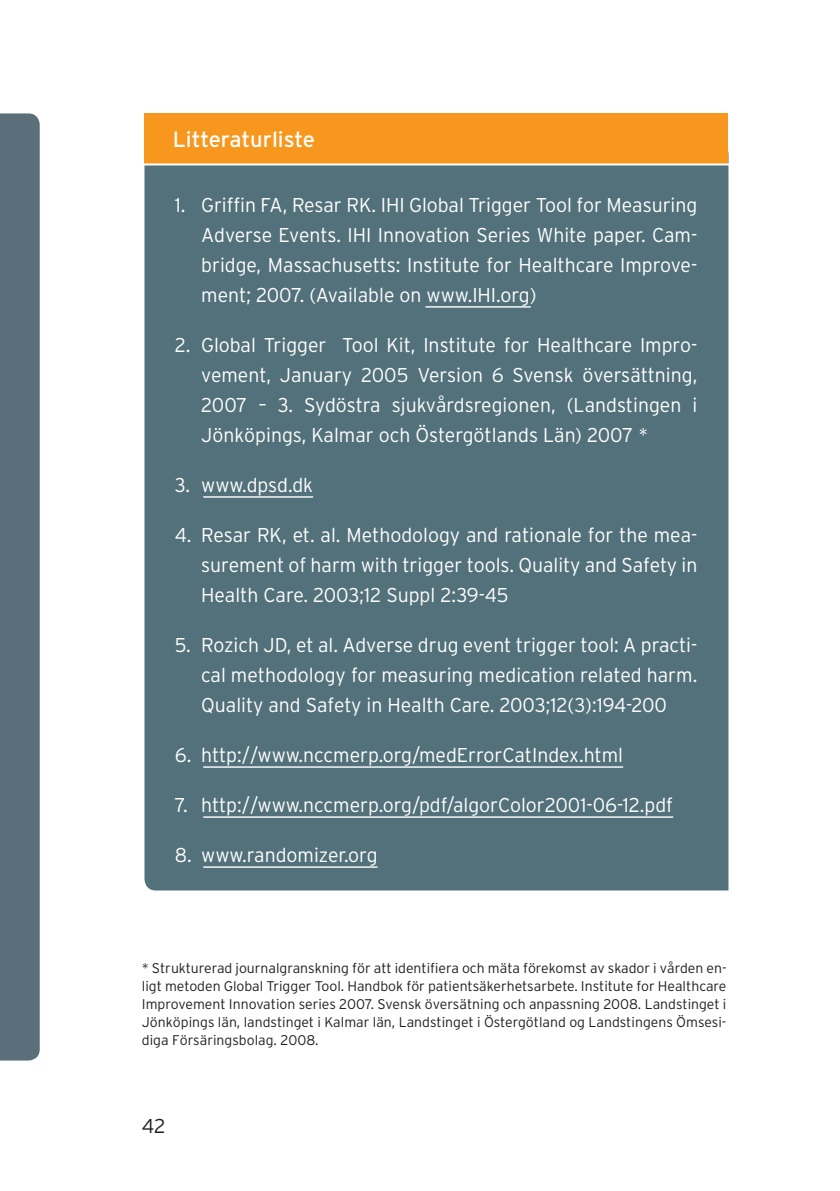
<style>
.page{position:relative;width:840px;height:1191px;background:#fff}
.page>*{position:absolute;margin:0;border:0;box-sizing:border-box;transform-origin:0 0}
.t1{font:22px "Interstate";color:#fff}
.t2{font:300 20px/30px "Interstate";color:#fff;text-align:justify}
.t3{font:300 20px "Interstate";color:#231f20}
.t4{font:300 14px/18px "Interstate";color:#231f20;text-align:justify}
</style>
<div class="page">
<div style="left:0;top:113px;width:40px;height:947px;background:#5b6f7b"></div>
<div style="left:144px;top:165px;width:584px;height:725px;background:#53717a"></div>
<hr style="left:425px;top:306px;width:105px;height:1px;background:#fff">
<hr style="left:203px;top:496px;width:110px;height:1px;background:#fff">
<hr style="left:203px;top:766px;width:419px;height:1px;background:#fff">
<hr style="left:203px;top:816px;width:469px;height:1px;background:#fff">
<hr style="left:203px;top:866px;width:174px;height:1px;background:#fff">
<div style="left:144px;top:113px;width:584px;height:51px;background:#f7971d"></div>
<hr style="left:142px;top:163px;width:588px;height:2px;background:#fff">
<p class="t1" style="left:173px;top:127px;width:144px">Litteraturliste</p>
<p class="t2" style="left:201px;top:190px;width:497px;text-indent:-26px">1. Griffin FA, Resar RK. IHI Global Trigger Tool for Measuring Adverse Events. IHI Innovation Series White paper. Cam&shy;bridge, Massachusetts: Institute for Healthcare Improve&shy;ment; 2007. (Available on www.IHI.org)</p>
<p class="t2" style="left:201px;top:330px;width:497px;text-indent:-26px">2. Global Trigger Tool Kit, Institute for Healthcare Impro&shy;vement, January 2005 Version 6 Svensk översättning, 2007 – 3. Sydöstra sjukvårdsregionen, (Landstingen i Jönköpings, Kalmar och Östergötlands Län) 2007 *</p>
<p class="t2" style="left:175px;top:470px;width:140px">3. www.dpsd.dk</p>
<p class="t2" style="left:201px;top:520px;width:497px;text-indent:-26px">4. Resar RK, et. al. Methodology and rationale for the mea&shy;surement of harm with trigger tools. Quality and Safety in Health Care. 2003;12 Suppl 2:39-45</p>
<p class="t2" style="left:201px;top:630px;width:497px;text-indent:-26px">5. Rozich JD, et al. Adverse drug event trigger tool: A practi&shy;cal methodology for measuring medication related harm.<br>Quality and Safety in Health Care. 2003;12(3):194-200</p>
<p class="t2" style="left:175px;top:740px;width:449px">6. http://www.nccmerp.org/medErrorCatIndex.html</p>
<p class="t2" style="left:175px;top:790px;width:499px">7. http://www.nccmerp.org/pdf/algorColor2001-06-12.pdf</p>
<p class="t2" style="left:175px;top:840px;width:204px">8. www.randomizer.org</p>
<p class="t4" style="left:142px;top:958px;width:585px">* Strukturerad journalgranskning för att identifiera och mäta förekomst av skador i vården en&shy;ligt metoden Global Trigger Tool. Handbok för patientsäkerhetsarbete. Institute for Healthcare Improvement Innovation series 2007. Svensk översätning och anpassning 2008. Landstinget i Jönköpings län, landstinget i Kalmar län, Landstinget i Östergötland og Landstingens Ömsesi&shy;diga Försäringsbolag. 2008.</p>
<p class="t3" style="left:142px;top:1115px;width:25px">42</p>
</div>
